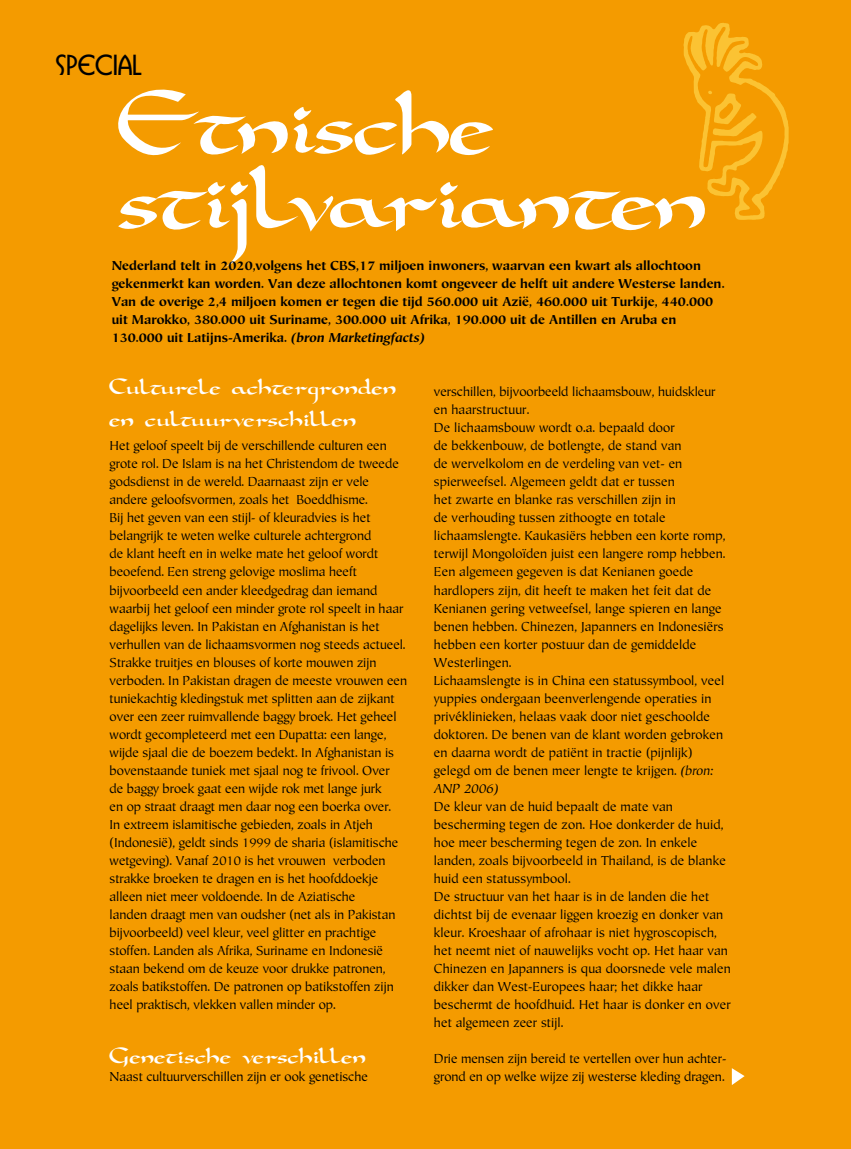
<style>
.page{position:relative;width:851px;height:1149px;background:#fff}
.page>*{position:absolute;margin:0;border:0;box-sizing:border-box;transform-origin:0 0}
.t1{font:108px "Dorovar";letter-spacing:-.02em;color:#fff}
.t2{font:27px/31.5px "Dorovar";color:#fff}
.t3{font:700 27px "Busorama IT Cby BT";color:#000}
.t4{font:13.5px/18px "Hiroshige Sans";color:#000}
.t5{font:700 13.5px/18px "Hiroshige Sans";color:#000}
.s1{font-style:italic}
</style>
<div class="page">
<div style="left:0;top:0;width:850px;height:1148px;background:#f49b00"></div>
<svg style="left:731px;top:1068px;width:13px;height:16px"></svg>
<img style="left:728px;top:37px;width:57px;height:75px">
<h2 class="t3" style="left:55px;top:49px;width:87px">SPECIAL</h2>
<h1 class="t1" style="left:118px;top:73px;width:378px">Etnische</h1>
<h1 class="t1" style="left:118px;top:148px;width:592px">stijlvarianten</h1>
<p class="t5" style="left:112px;top:256px;width:614px">Nederland telt in 2020,volgens het CBS,17 miljoen inwoners, waarvan een kwart als allochtoon gekenmerkt kan worden. Van deze allochtonen komt ongeveer de helft uit andere Westerse landen.<br>Van de overige 2,4 miljoen komen er tegen die tijd 560.000 uit Azië, 460.000 uit Turkije, 440.000 uit Marokko, 380.000 uit Suriname, 300.000 uit Afrika, 190.000 uit de Antillen en Aruba en 130.000 uit Latijns-Amerika. <span class="s1">(bron Marketingfacts)</span></p>
<h2 class="t2" style="left:110px;top:374px;width:288px">Culturele achtergronden en cultuurverschillen</h2>
<p class="t4" style="left:110px;top:437px;width:299px">Het geloof speelt bij de verschillende culturen een grote rol. De Islam is na het Christendom de tweede godsdienst in de wereld. Daarnaast zijn er vele andere geloofsvormen, zoals het Boeddhisme.<br>Bij het geven van een stijl- of kleuradvies is het belangrijk te weten welke culturele achtergrond<br>de klant heeft en in welke mate het geloof wordt beoefend. Een streng gelovige moslima heeft bijvoorbeeld een ander kleedgedrag dan iemand waarbij het geloof een minder grote rol speelt in haar dagelijks leven. In Pakistan en Afghanistan is het verhullen van de lichaamsvormen nog steeds actueel.<br>Strakke truitjes en blouses of korte mouwen zijn verboden. In Pakistan dragen de meeste vrouwen een tuniekachtig kledingstuk met splitten aan de zijkant over een zeer ruimvallende baggy broek. Het geheel wordt gecompleteerd met een Dupatta: een lange, wijde sjaal die de boezem bedekt. In Afghanistan is bovenstaande tuniek met sjaal nog te frivool. Over<br>de baggy broek gaat een wijde rok met lange jurk<br>en op straat draagt men daar nog een boerka over.<br>In extreem islamitische gebieden, zoals in Atjeh (Indonesië), geldt sinds 1999 de sharia (islamitische wetgeving). Vanaf 2010 is het vrouwen verboden strakke broeken te dragen en is het hoofddoekje alleen niet meer voldoende. In de Aziatische<br>landen draagt men van oudsher (net als in Pakistan bijvoorbeeld) veel kleur, veel glitter en prachtige stoffen. Landen als Afrika, Suriname en Indonesië staan bekend om de keuze voor drukke patronen, zoals batikstoffen. De patronen op batikstoffen zijn heel praktisch, vlekken vallen minder op.</p>
<h2 class="t2" style="left:110px;top:1042px;width:258px">Genetische verschillen</h2>
<p class="t4" style="left:110px;top:1067px;width:260px">Naast cultuurverschillen zijn er ook genetische</p>
<p class="t4" style="left:434px;top:383px;width:293px">verschillen, bijvoorbeeld lichaamsbouw, huidskleur en haarstructuur.<br>De lichaamsbouw wordt o.a. bepaald door<br>de bekkenbouw, de botlengte, de stand van<br>de wervelkolom en de verdeling van vet- en spierweefsel. Algemeen geldt dat er tussen<br>het zwarte en blanke ras verschillen zijn in<br>de verhouding tussen zithoogte en totale lichaamslengte. Kaukasiërs hebben een korte romp, terwijl Mongoloïden juist een langere romp hebben.<br>Een algemeen gegeven is dat Kenianen goede hardlopers zijn, dit heeft te maken het feit dat de Kenianen gering vetweefsel, lange spieren en lange benen hebben. Chinezen, Japanners en Indonesiërs hebben een korter postuur dan de gemiddelde Westerlingen.<br>Lichaamslengte is in China een statussymbool, veel yuppies ondergaan beenverlengende operaties in privéklinieken, helaas vaak door niet geschoolde doktoren. De benen van de klant worden gebroken en daarna wordt de patiënt in tractie (pijnlijk) gelegd om de benen meer lengte te krijgen. <span class="s1">(bron:<br>ANP 2006)</span></p>
<p class="t4" style="left:434px;top:797px;width:298px">De kleur van de huid bepaalt de mate van bescherming tegen de zon. Hoe donkerder de huid, hoe meer bescherming tegen de zon. In enkele landen, zoals bijvoorbeeld in Thailand, is de blanke huid een statussymbool.<br>De structuur van het haar is in de landen die het dichtst bij de evenaar liggen kroezig en donker van kleur. Kroeshaar of afrohaar is niet hygroscopisch, het neemt niet of nauwelijks vocht op. Het haar van Chinezen en Japanners is qua doorsnede vele malen dikker dan West-Europees haar; het dikke haar beschermt de hoofdhuid. Het haar is donker en over het algemeen zeer stijl.</p>
<p class="t4" style="left:434px;top:1049px;width:294px">Drie mensen zijn bereid te vertellen over hun achter&shy;grond en op welke wijze zij westerse kleding dragen.</p>
</div>
